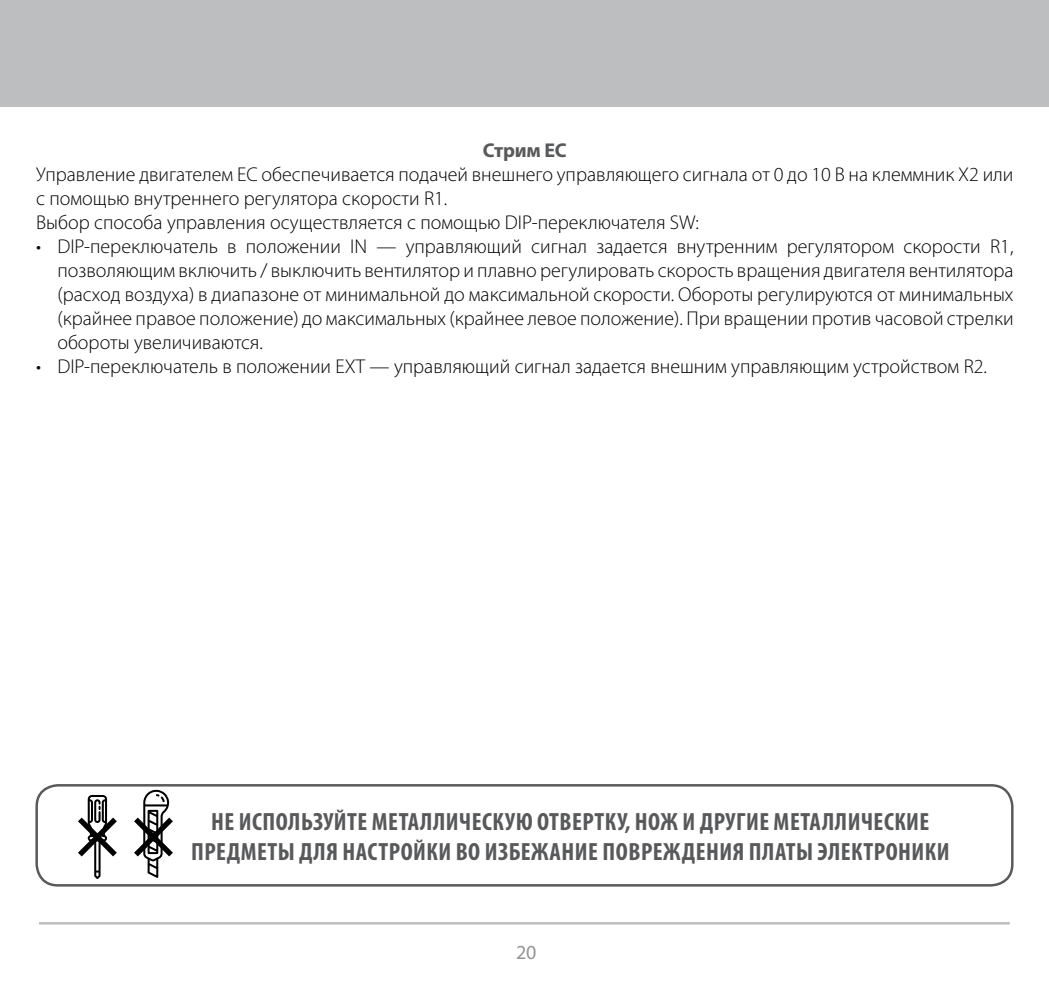
<style>
.page{position:relative;width:1049px;height:993px;background:#fff}
.page>*{position:absolute;margin:0;border:0;box-sizing:border-box;transform-origin:0 0}
.t1{font:700 condensed 25px/30px "Myriad Pro";letter-spacing:.02em;color:#58595b;text-align:center}
.t2{font:300 20px/24px "Myriad Pro";color:#000}
.t3{font:700 20px "Myriad Pro";letter-spacing:-.01em;color:#58595b}
.t4{font:20px "Myriad Pro";color:#939598}
</style>
<div class="page">
<div style="left:0;top:0;width:1049px;height:106px;background:#bcbec0"></div>
<hr style="left:39px;top:921px;width:971px;height:3px;background:#bcbec0">
<div style="left:35px;top:783px;width:978px;height:103px;border:2px solid #58595b;border-radius:21px"></div>
<svg style="left:78px;top:795px;width:39px;height:83px"></svg>
<svg style="left:134px;top:789px;width:39px;height:88px"></svg>
<p class="t3" style="left:483px;top:137px;width:86px">Стрим EC</p>
<p class="t2" style="left:36px;top:162px;width:979px">Управление двигателем EC обеспечивается подачей внешнего управляющего сигнала от 0 до 10 В на клеммник Х2 или с помощью внутреннего регулятора скорости R1.<br>Выбор способа управления осуществляется с помощью DIP-переключателя SW:</p>
<p class="t2" style="left:57px;top:234px;width:958px;text-align:justify;text-indent:-21px">• DIP-переключатель в положении IN — управляющий сигнал задается внутренним регулятором скорости R1, позволяющим включить / выключить вентилятор и плавно регулировать скорость вращения двигателя вентилятора (расход воздуха) в диапазоне от минимальной до максимальной скорости. Обороты регулируются от минимальных (крайнее правое положение) до максимальных (крайнее левое положение). При вращении против часовой стрелки обороты увеличиваются.</p>
<p class="t2" style="left:36px;top:354px;width:952px">• DIP-переключатель в положении EXT — управляющий сигнал задается внешним управляющим устройством R2.</p>
<p class="t1" style="left:191px;top:805px;width:760px">НЕ ИСПОЛЬЗУЙТЕ МЕТАЛЛИЧЕСКУЮ ОТВЕРТКУ, НОЖ И ДРУГИЕ МЕТАЛЛИЧЕСКИЕ<br>ПРЕДМЕТЫ ДЛЯ НАСТРОЙКИ ВО ИЗБЕЖАНИЕ ПОВРЕЖДЕНИЯ ПЛАТЫ ЭЛЕКТРОНИКИ</p>
<p class="t4" style="left:516px;top:939px;width:22px">20</p>
</div>
